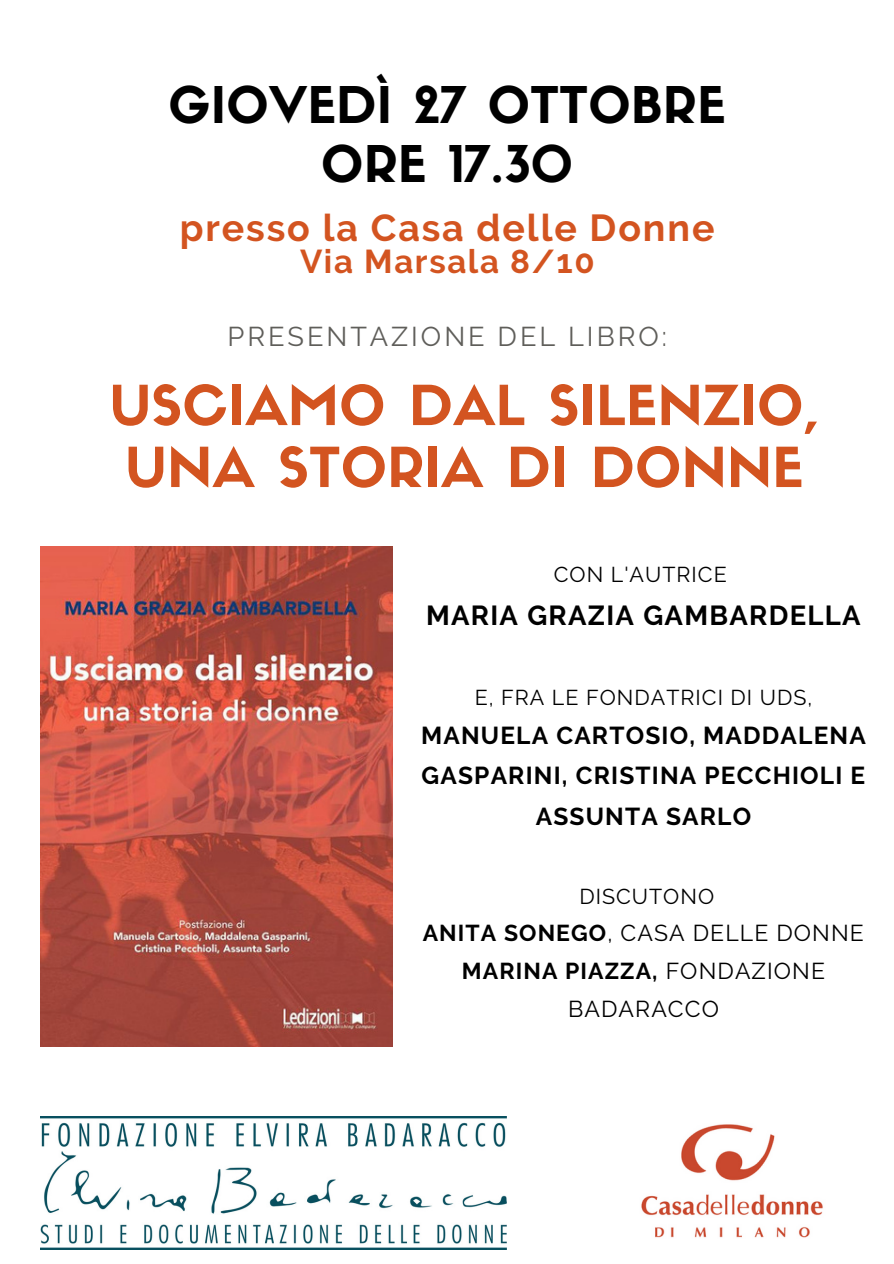
<style>
.page{position:relative;width:894px;height:1264px;background:#fff}
.page>*{position:absolute;margin:0;border:0;box-sizing:border-box;transform-origin:0 0}
.t1{font:54.15px/61.9px "Sifonn Basic";letter-spacing:.01em;color:#d35420}
.t2{font:49.65px/58.5px "Sifonn Basic";letter-spacing:.01em;color:#000;text-align:center}
.t3{font:700 37.5px "Raleway";letter-spacing:.05em;color:#d35420}
.t4{font:700 33px "Raleway";letter-spacing:.05em;color:#d35420}
.t5{font:700 27.45px "Raleway";letter-spacing:.05em;color:#000}
.t6{font:27.15px "Raleway";letter-spacing:.11em;color:#5f5e5a}
.t7{font:700 24.45px/40.5px "Raleway";letter-spacing:.05em;color:#000;text-align:center}
.t8{font:22.95px/38.2px "Raleway";letter-spacing:.05em;color:#000;text-align:center}
.t9{font:21.45px "Raleway";letter-spacing:.05em;color:#000}
.s1{font-weight:700}
</style>
<div class="page">
<img style="left:41px;top:1116px;width:465px;height:133px">
<img style="left:41px;top:546px;width:351px;height:500px">
<img style="left:641px;top:1124px;width:182px;height:114px">
<h2 class="t2" style="left:168px;top:81px;width:558px">GIOVEDÌ 27 OTTOBRE<br>ORE 17.30</h2>
<h3 class="t3" style="left:180px;top:206px;width:536px">presso la Casa delle Donne</h3>
<h3 class="t4" style="left:300px;top:242px;width:296px">Via Marsala 8/10</h3>
<p class="t6" style="left:227px;top:320px;width:440px">PRESENTAZIONE DEL LIBRO:</p>
<h1 class="t1" style="left:109px;top:380px;width:711px">USCIAMO DAL SILENZIO,<br>UNA STORIA DI DONNE</h1>
<p class="t9" style="left:553px;top:562px;width:174px">CON L'AUTRICE</p>
<p class="t5" style="left:426px;top:599px;width:436px">MARIA GRAZIA GAMBARDELLA</p>
<p class="t9" style="left:474px;top:685px;width:339px">E, FRA LE FONDATRICI DI UDS,</p>
<p class="t7" style="left:421px;top:714px;width:446px">MANUELA CARTOSIO, MADDALENA<br>GASPARINI, CRISTINA PECCHIOLI E<br>ASSUNTA SARLO</p>
<p class="t9" style="left:579px;top:883px;width:136px">DISCUTONO</p>
<p class="t8" style="left:422px;top:913px;width:442px"><span class="s1">ANITA SONEGO</span>, CASA DELLE DONNE<br><span class="s1">MARINA PIAZZA,</span> FONDAZIONE<br>BADARACCO</p>
</div>
